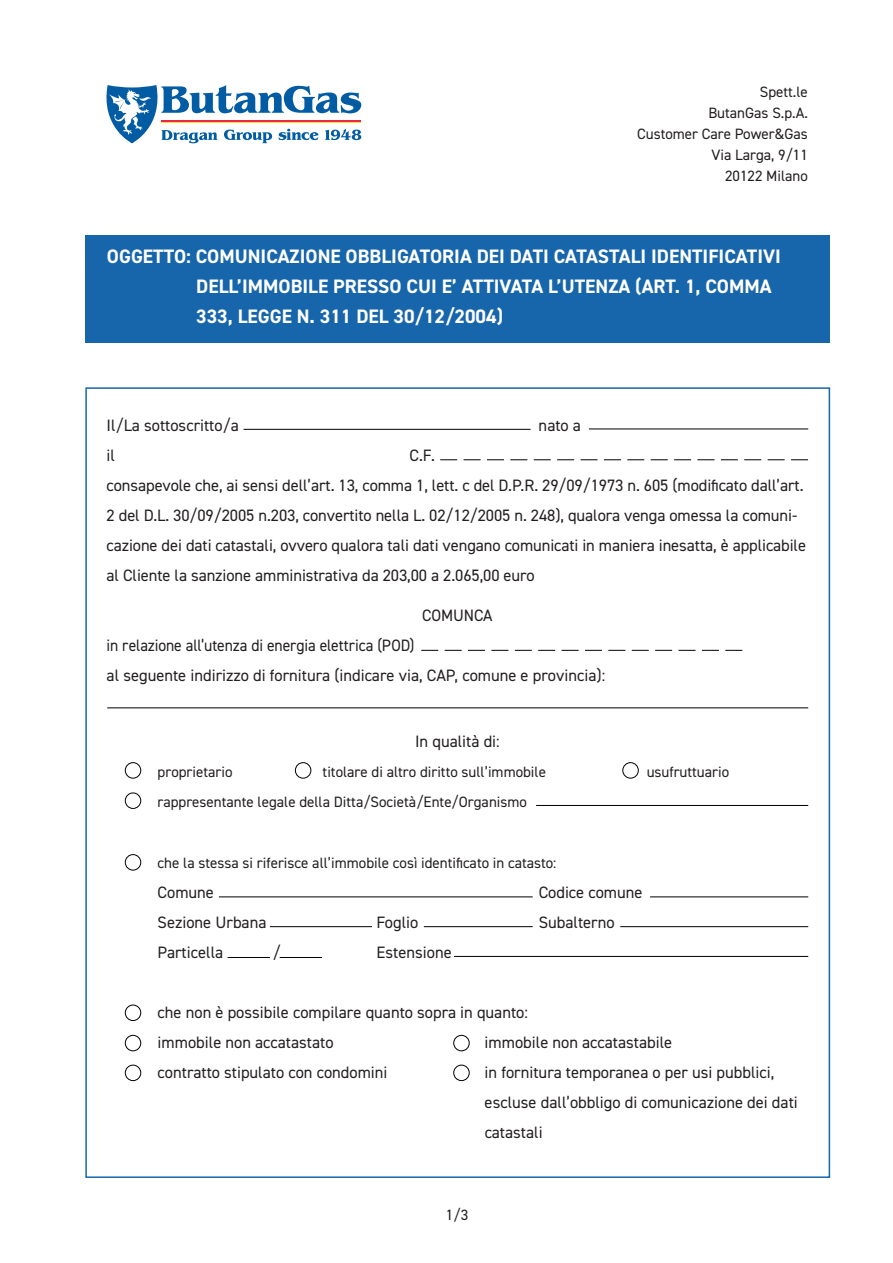
<style>
.page{position:relative;width:893px;height:1263px;background:#fff}
.page>*{position:absolute;margin:0;border:0;box-sizing:border-box;transform-origin:0 0}
.t1{font:700 19.5px/30px "DIN2014";color:#fff}
.t2{font:16.5px/30px "DIN2014";color:#231f20}
.t3{font:16.5px/30px "DIN2014";color:#231f20;scale:.95 1}
.t4{font:15px/21px "DIN2014";color:#231f20;text-align:right}
</style>
<div class="page">
<svg style="left:106px;top:85px;width:255px;height:58px"></svg>
<hr style="left:244px;top:429px;width:287px;height:1px;background:#000">
<svg style="left:440px;top:459px;width:17px;height:1px"></svg>
<svg style="left:464px;top:459px;width:17px;height:1px"></svg>
<svg style="left:487px;top:459px;width:17px;height:1px"></svg>
<svg style="left:510px;top:459px;width:17px;height:1px"></svg>
<svg style="left:534px;top:459px;width:17px;height:1px"></svg>
<svg style="left:557px;top:459px;width:17px;height:1px"></svg>
<svg style="left:580px;top:459px;width:18px;height:1px"></svg>
<svg style="left:604px;top:459px;width:17px;height:1px"></svg>
<svg style="left:627px;top:459px;width:17px;height:1px"></svg>
<svg style="left:651px;top:459px;width:17px;height:1px"></svg>
<svg style="left:674px;top:459px;width:17px;height:1px"></svg>
<svg style="left:697px;top:459px;width:17px;height:1px"></svg>
<svg style="left:721px;top:459px;width:17px;height:1px"></svg>
<svg style="left:744px;top:459px;width:17px;height:1px"></svg>
<svg style="left:768px;top:459px;width:17px;height:1px"></svg>
<svg style="left:791px;top:459px;width:17px;height:1px"></svg>
<div style="left:86px;top:235px;width:744px;height:108px;background:#1766ab"></div>
<hr style="left:107px;top:708px;width:701px;height:1px;background:#000">
<svg style="left:421px;top:650px;width:17px;height:1px"></svg>
<svg style="left:445px;top:650px;width:17px;height:1px"></svg>
<svg style="left:468px;top:650px;width:17px;height:1px"></svg>
<svg style="left:491px;top:650px;width:17px;height:1px"></svg>
<svg style="left:515px;top:650px;width:17px;height:1px"></svg>
<svg style="left:538px;top:650px;width:17px;height:1px"></svg>
<svg style="left:562px;top:650px;width:17px;height:1px"></svg>
<svg style="left:585px;top:650px;width:17px;height:1px"></svg>
<svg style="left:608px;top:650px;width:17px;height:1px"></svg>
<svg style="left:632px;top:650px;width:17px;height:1px"></svg>
<svg style="left:655px;top:650px;width:17px;height:1px"></svg>
<svg style="left:678px;top:650px;width:17px;height:1px"></svg>
<svg style="left:702px;top:650px;width:17px;height:1px"></svg>
<svg style="left:725px;top:650px;width:17px;height:1px"></svg>
<div style="left:125px;top:792px;width:16px;height:17px;border:1px solid #000;border-radius:50%"></div>
<div style="left:125px;top:762px;width:16px;height:16px;border:1px solid #000;border-radius:50%"></div>
<div style="left:622px;top:762px;width:17px;height:16px;border:1px solid #000;border-radius:50%"></div>
<div style="left:295px;top:762px;width:16px;height:16px;border:1px solid #000;border-radius:50%"></div>
<hr style="left:536px;top:805px;width:272px;height:1px;background:#000">
<div style="left:125px;top:854px;width:16px;height:16px;border:1px solid #000;border-radius:50%"></div>
<hr style="left:219px;top:897px;width:314px;height:1px;background:#000">
<hr style="left:650px;top:897px;width:158px;height:1px;background:#000">
<hr style="left:270px;top:926px;width:102px;height:1px;background:#000">
<hr style="left:424px;top:926px;width:109px;height:1px;background:#000">
<hr style="left:620px;top:926px;width:188px;height:1px;background:#000">
<hr style="left:228px;top:957px;width:42px;height:1px;background:#000">
<hr style="left:454px;top:956px;width:354px;height:1px;background:#000">
<hr style="left:280px;top:957px;width:42px;height:1px;background:#000">
<div style="left:125px;top:1035px;width:16px;height:16px;border:1px solid #000;border-radius:50%"></div>
<div style="left:125px;top:1005px;width:16px;height:16px;border:1px solid #000;border-radius:50%"></div>
<div style="left:453px;top:1065px;width:17px;height:16px;border:1px solid #000;border-radius:50%"></div>
<div style="left:453px;top:1035px;width:17px;height:16px;border:1px solid #000;border-radius:50%"></div>
<div style="left:125px;top:1065px;width:16px;height:16px;border:1px solid #000;border-radius:50%"></div>
<hr style="left:589px;top:429px;width:219px;height:1px;background:#000">
<p class="t4" style="left:637px;top:81px;width:172px">Spett.le<br>ButanGas S.p.A.<br>Customer Care Power&amp;Gas<br>Via Larga, 9/11<br>20122 Milano</p>
<p class="t1" style="left:196px;top:241px;width:586px;text-indent:-89px">OGGETTO: COMUNICAZIONE OBBLIGATORIA DEI DATI CATASTALI IDENTIFICATIVI<br>DELL’IMMOBILE PRESSO CUI E’ ATTIVATA L’UTENZA (ART. 1, COMMA<br>333, LEGGE N. 311 DEL 30/12/2004)</p>
<p class="t2" style="left:107px;top:410px;width:134px">Il/La sottoscritto/a</p>
<p class="t2" style="left:539px;top:410px;width:44px">nato a</p>
<p class="t2" style="left:107px;top:440px;width:10px">il</p>
<p class="t2" style="left:107px;top:440px;width:701px;text-indent:303px">C.F.<br>consapevole che, ai sensi dell’art. 13, comma 1, lett. c del D.P.R. 29/09/1973 n. 605 (modificato dall’art.<br>2 del D.L. 30/09/2005 n.203, convertito nella L. 02/12/2005 n. 248), qualora venga omessa la comuni&shy;cazione dei dati catastali, ovvero qualora tali dati vengano comunicati in maniera inesatta, è applicabile al Cliente la sanzione amministrativa da 203,00 a 2.065,00 euro</p>
<p class="t2" style="left:422px;top:600px;width:72px">COMUNCA</p>
<p class="t3" style="left:107px;top:630px;width:526px">in relazione all’utenza di energia elettrica (POD)<br>al seguente indirizzo di fornitura (indicare via, CAP, comune e provincia):</p>
<p class="t2" style="left:415px;top:726px;width:86px">In qualità di:</p>
<p class="t4" style="left:158px;top:761px;width:76px">proprietario</p>
<p class="t4" style="left:323px;top:761px;width:225px">titolare di altro diritto sull’immobile</p>
<p class="t4" style="left:647px;top:761px;width:84px">usufruttuario</p>
<p class="t4" style="left:158px;top:791px;width:371px">rappresentante legale della Ditta/Società/Ente/Organismo</p>
<p class="t4" style="left:158px;top:851px;width:400px">che la stessa si riferisce all’immobile così identificato in catasto:</p>
<p class="t2" style="left:158px;top:876px;width:58px">Comune</p>
<p class="t2" style="left:539px;top:876px;width:105px">Codice comune</p>
<p class="t2" style="left:158px;top:906px;width:110px">Sezione Urbana</p>
<p class="t2" style="left:377px;top:906px;width:43px">Foglio</p>
<p class="t2" style="left:539px;top:906px;width:77px">Subalterno</p>
<p class="t2" style="left:158px;top:936px;width:67px">Particella</p>
<p class="t2" style="left:273px;top:936px;width:10px">/</p>
<p class="t2" style="left:377px;top:936px;width:77px">Estensione</p>
<p class="t2" style="left:158px;top:996px;width:372px">che non è possibile compilare quanto sopra in quanto: immobile non accatastato</p>
<p class="t2" style="left:485px;top:1026px;width:189px">immobile non accatastabile</p>
<p class="t2" style="left:158px;top:1056px;width:231px">contratto stipulato con condomini</p>
<p class="t2" style="left:485px;top:1056px;width:315px">in fornitura temporanea o per usi pubblici, escluse dall’obbligo di comunicazione dei dati catastali</p>
<p class="t4" style="left:446px;top:1204px;width:24px">1/3</p>
</div>
